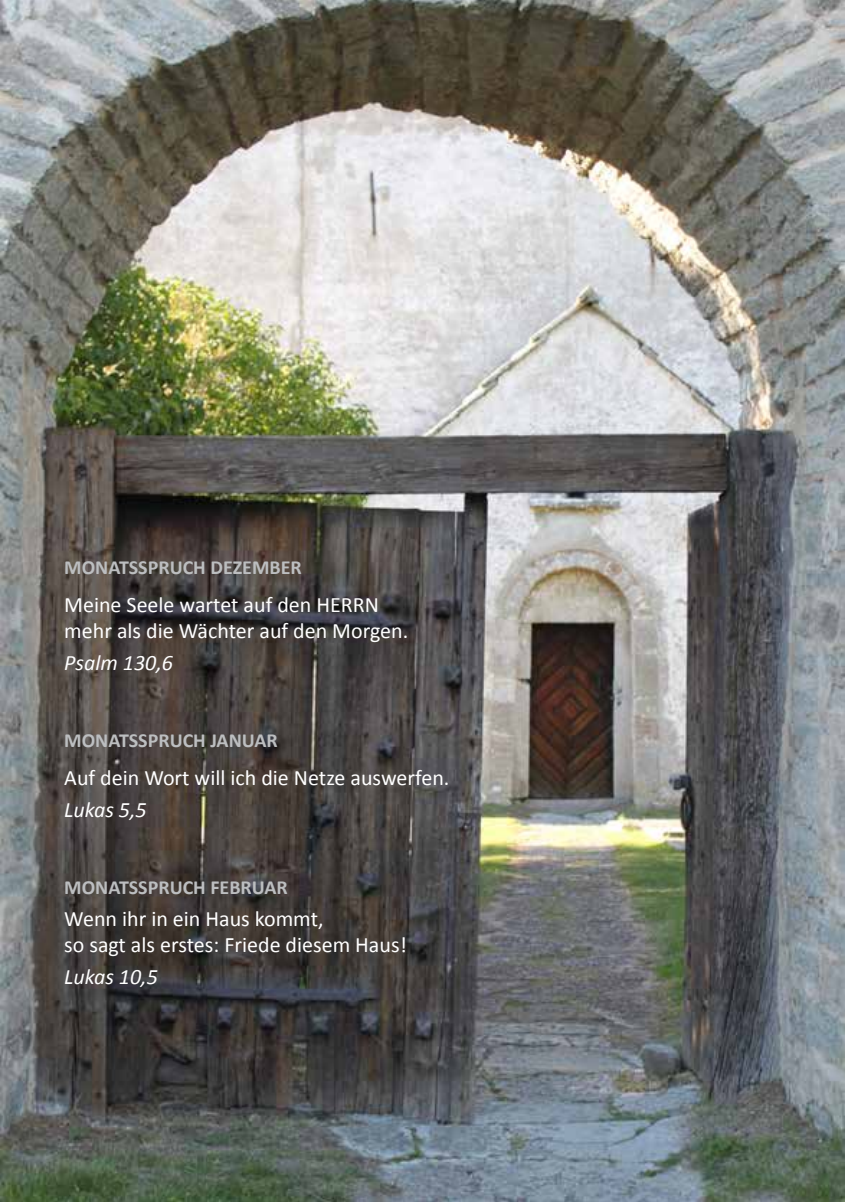
<style>
.page{position:relative;width:845px;height:1202px;background:#fff}
.page>*{position:absolute;margin:0;border:0;box-sizing:border-box;transform-origin:0 0}
.t1{font:22px/26.4px "Calibri";color:#fff}
.t2{font:italic 22px "Calibri";color:#fff}
.t3{font:700 20px "Calibri";color:#bcbec0}
</style>
<div class="page">
<img style="left:0;top:0;width:845px;height:1202px">
<p class="t3" style="left:64px;top:555px;width:239px">MONATSSPRUCH DEZEMBER</p>
<p class="t1" style="left:64px;top:592px;width:345px">Meine Seele wartet auf den HERRN mehr als die Wächter auf den Morgen.</p>
<p class="t2" style="left:64px;top:648px;width:110px">Psalm 130,6</p>
<p class="t3" style="left:64px;top:728px;width:215px">MONATSSPRUCH JANUAR</p>
<p class="t1" style="left:64px;top:764px;width:387px">Auf dein Wort will ich die Netze auswerfen.</p>
<p class="t2" style="left:64px;top:795px;width:84px">Lukas 5,5</p>
<p class="t3" style="left:64px;top:874px;width:225px">MONATSSPRUCH FEBRUAR</p>
<p class="t1" style="left:64px;top:905px;width:344px">Wenn ihr in ein Haus kommt,<br>so sagt als erstes: Friede diesem Haus!</p>
<p class="t2" style="left:64px;top:962px;width:95px">Lukas 10,5</p>
</div>
